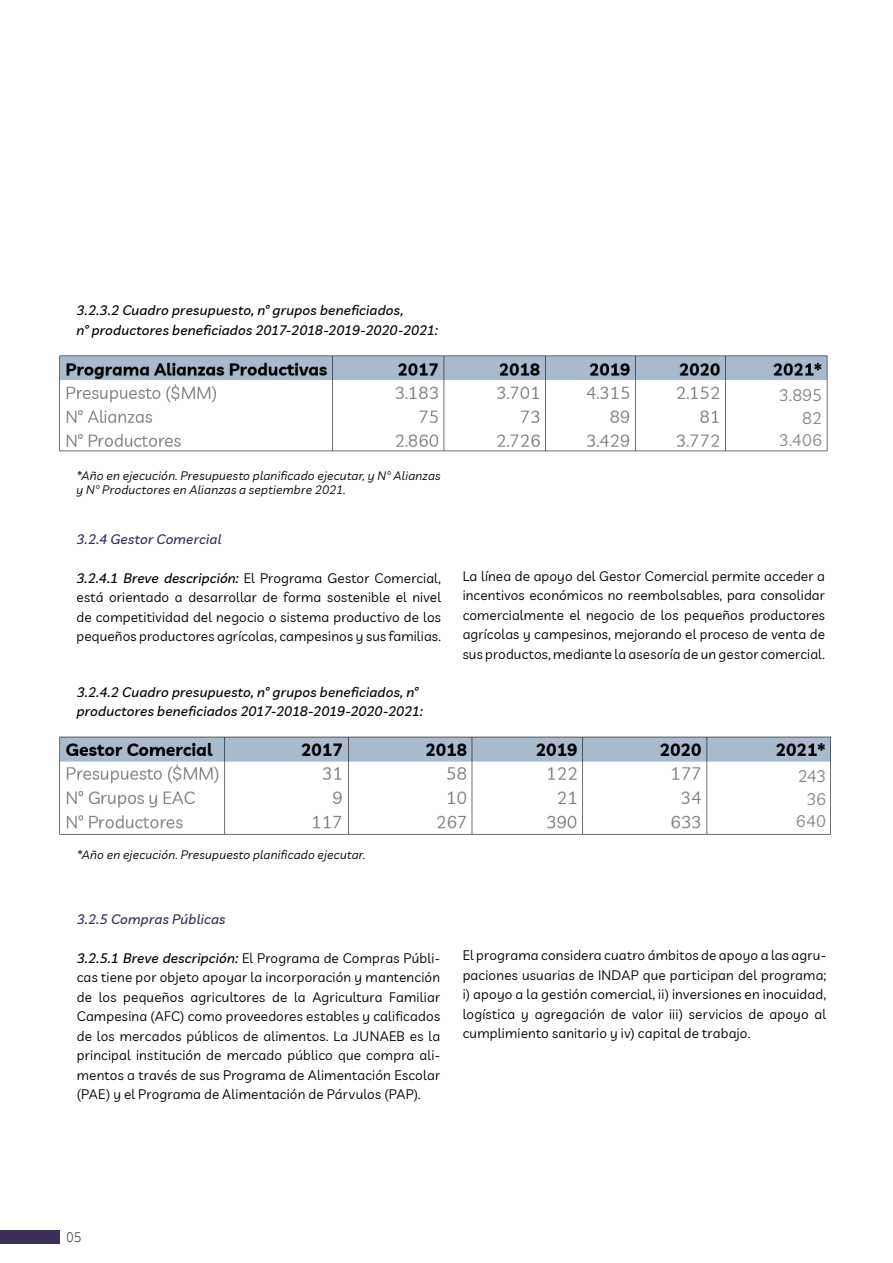
<style>
.page{position:relative;width:893px;height:1263px;background:#fff}
.page>*{position:absolute;margin:0;border:0;box-sizing:border-box;transform-origin:0 0}
.t1{font:16.5px "Livvic";color:#858585}
.t2{font:300 15px "Source Sans Pro";color:#231f20}
.t3{font:13.5px/19.5px "Livvic";letter-spacing:.015em;color:#000001;text-align:justify}
.t4{font:italic 500 13.5px/19.5px "Livvic";letter-spacing:.015em;color:#000001}
.t5{font:italic 500 13.5px "Livvic";letter-spacing:.015em;color:#3d2e59}
.t6{font:italic 12px/14.4px "Livvic";letter-spacing:.02em;color:#000001}
.s1{font-weight:500;font-style:italic}
</style>
<div class="page">
<img style="left:59px;top:355px;width:769px;height:97px">
<img style="left:59px;top:736px;width:772px;height:99px">
<div style="left:766px;top:384px;width:56px;height:65px;background:#fff"></div>
<div style="left:781px;top:765px;width:45px;height:64px;background:#fff"></div>
<div style="left:0;top:1231px;width:60px;height:13px;background:#3d2e59"></div>
<p class="t4" style="left:77px;top:300px;width:328px">3.2.3.2 Cuadro presupuesto, nº grupos beneficiados,</p>
<p class="t4" style="left:77px;top:320px;width:363px">nº productores beneficiados 2017-2018-2019-2020-2021:</p>
<p class="t1" style="left:779px;top:383px;width:45px">3.895</p>
<p class="t1" style="left:802px;top:405px;width:21px">82</p>
<p class="t1" style="left:779px;top:428px;width:45px">3.406</p>
<p class="t6" style="left:77px;top:468px;width:366px">*Año en ejecución. Presupuesto planificado ejecutar, y N° Alianzas y N° Productores en Alianzas a septiembre 2021.</p>
<p class="t5" style="left:77px;top:529px;width:146px">3.2.4 Gestor Comercial</p>
<p class="t3" style="left:77px;top:567px;width:366px"><span class="s1">3.2.4.1 Breve descripción:</span> El Programa Gestor Comercial, está orientado a desarrollar de forma sostenible el nivel de competitividad del negocio o sistema productivo de los pequeños productores agrícolas, campesinos y sus familias.</p>
<p class="t3" style="left:463px;top:565px;width:364px">La línea de apoyo del Gestor Comercial permite acceder a incentivos económicos no reembolsables, para consolidar comercialmente el negocio de los pequeños productores agrícolas y campesinos, mejorando el proceso de venta de sus productos, mediante la asesoría de un gestor comercial.</p>
<p class="t4" style="left:77px;top:681px;width:348px">3.2.4.2 Cuadro presupuesto, nº grupos beneficiados, nº productores beneficiados 2017-2018-2019-2020-2021:</p>
<p class="t6" style="left:77px;top:847px;width:290px">*Año en ejecución. Presupuesto planificado ejecutar.</p>
<p class="t1" style="left:798px;top:764px;width:30px">243</p>
<p class="t1" style="left:806px;top:786px;width:21px">36</p>
<p class="t1" style="left:796px;top:809px;width:32px">640</p>
<p class="t5" style="left:77px;top:909px;width:150px">3.2.5 Compras Públicas</p>
<p class="t3" style="left:77px;top:947px;width:365px"><span class="s1">3.2.5.1 Breve descripción:</span> El Programa de Compras Públi&shy;cas tiene por objeto apoyar la incorporación y mantención de los pequeños agricultores de la Agricultura Familiar Campesina (AFC) como proveedores estables y calificados de los mercados públicos de alimentos. La JUNAEB es la principal institución de mercado público que compra ali&shy;mentos a través de sus Programa de Alimentación Escolar (PAE) y el Programa de Alimentación de Párvulos (PAP).</p>
<p class="t3" style="left:463px;top:945px;width:365px">El programa considera cuatro ámbitos de apoyo a las agru&shy;paciones usuarias de INDAP que participan del programa; i) apoyo a la gestión comercial, ii) inversiones en inocuidad, logística y agregación de valor iii) servicios de apoyo al cumplimiento sanitario y iv) capital de trabajo.</p>
<p class="t2" style="left:67px;top:1228px;width:16px">05</p>
</div>
